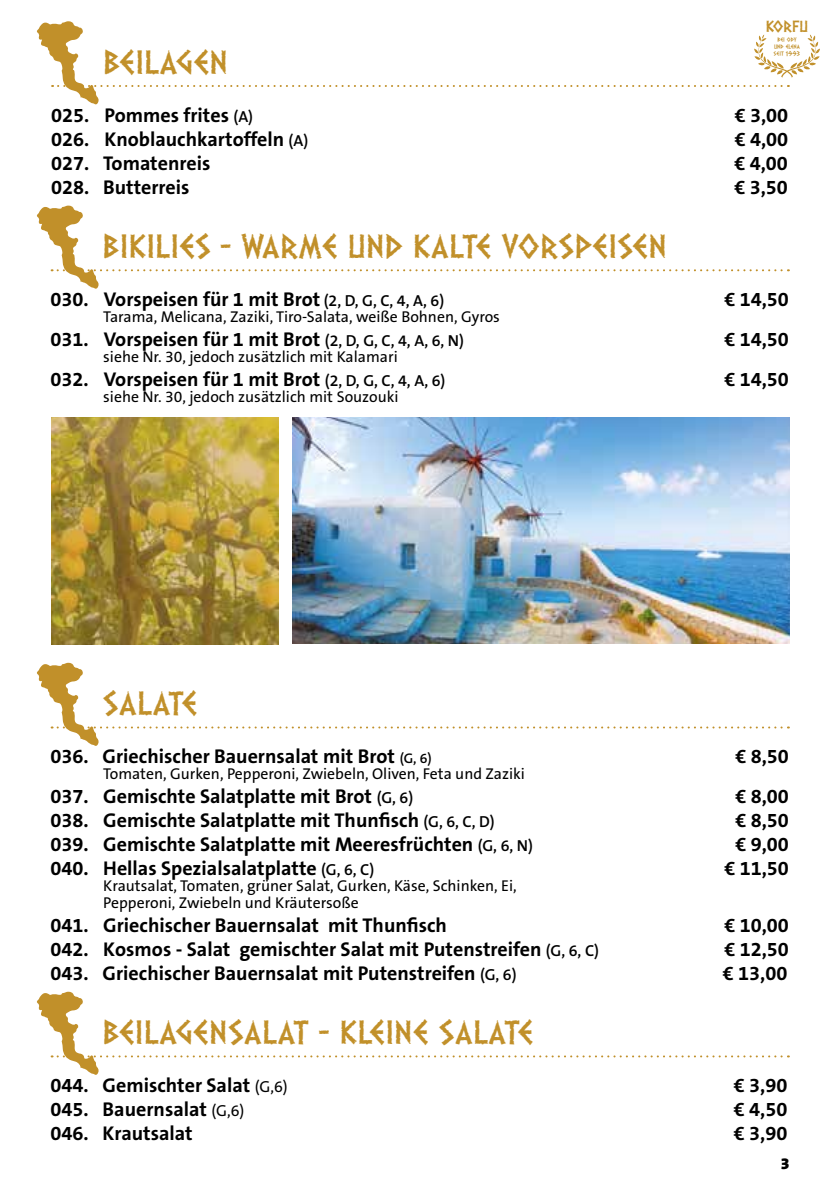
<style>
.page{position:relative;width:840px;height:1191px;background:#fff}
.page>*{position:absolute;margin:0;border:0;box-sizing:border-box;transform-origin:0 0}
.t1{font:28px "Dalek";color:#c1902a}
.t2{font:700 20px "The Sans B7";color:#000}
.t3{font:16px "Dalek";color:#c1902a}
.t4{font:900 16px "The Sans B9";color:#000}
.t5{font:15.8px/17.2px "The Sans B5 Plain";color:#000}
.t6{font:5.8px/7px "Dalek";color:#c1902a;text-align:center}
.s1{font-family:"The Sans B6";font-weight:600;font-size:16px}
.s2{font-family:"The Sans B6";font-weight:600;font-size:14px}
.s3{font-family:"The Sans B5 Plain";font-weight:400;font-size:16px}
</style>
<div class="page">
<img style="left:292px;top:418px;width:497px;height:225px">
<img style="left:51px;top:418px;width:227px;height:226px">
<svg style="left:37px;top:662px;width:751px;height:84px"></svg>
<svg style="left:36px;top:205px;width:752px;height:84px"></svg>
<svg style="left:36px;top:21px;width:784px;height:84px"></svg>
<svg style="left:36px;top:991px;width:752px;height:84px"></svg>
<p class="t3" style="left:765px;top:13px;width:44px">korfu</p>
<p class="t6" style="left:773px;top:36px;width:28px">bei ody und elena seit 1993</p>
<h1 class="t1" style="left:103px;top:40px;width:126px">BEILAGEN</h1>
<p class="t2" style="left:51px;top:104px;width:203px">025. Pommes frites <span class="s1">(A)</span></p>
<p class="t2" style="left:734px;top:104px;width:55px">€ 3,00</p>
<p class="t2" style="left:51px;top:128px;width:258px">026. Knoblauchkartoffeln <span class="s1">(A)</span></p>
<p class="t2" style="left:734px;top:128px;width:55px">€ 4,00</p>
<p class="t2" style="left:51px;top:152px;width:161px">027. Tomatenreis</p>
<p class="t2" style="left:734px;top:152px;width:55px">€ 4,00</p>
<p class="t2" style="left:51px;top:176px;width:140px">028. Butterreis</p>
<p class="t2" style="left:734px;top:176px;width:55px">€ 3,50</p>
<h1 class="t1" style="left:103px;top:224px;width:565px">BIKILIES - WARME UND KALTE VORSPEISEN</h1>
<p class="t2" style="left:51px;top:289px;width:395px">030. Vorspeisen für 1 mit Brot <span class="s1">(2, D, G, C, 4, A, 6)</span></p>
<p class="t2" style="left:724px;top:289px;width:66px">€ 14,50</p>
<p class="t5" style="left:103px;top:309px;width:398px">Tarama, Melicana, Zaziki, Tiro-Salata, weiße Bohnen, Gyros</p>
<p class="t2" style="left:51px;top:329px;width:415px">031. Vorspeisen für 1 mit Brot <span class="s1">(2, D, G, C, 4, A, 6, N)</span></p>
<p class="t2" style="left:724px;top:329px;width:66px">€ 14,50</p>
<p class="t5" style="left:103px;top:349px;width:296px">siehe Nr. 30, jedoch zusätzlich mit Kalamari</p>
<p class="t2" style="left:51px;top:369px;width:396px">032. Vorspeisen für 1 mit Brot <span class="s1">(2, D, G, C, 4, A, 6)</span></p>
<p class="t2" style="left:724px;top:369px;width:66px">€ 14,50</p>
<p class="t5" style="left:103px;top:388px;width:296px">siehe Nr. 30, jedoch zusätzlich mit Souzouki</p>
<h1 class="t1" style="left:103px;top:681px;width:96px">SALATE</h1>
<p class="t2" style="left:51px;top:746px;width:382px">036. Griechischer Bauernsalat mit Brot <span class="s2">(G, 6)</span></p>
<p class="t2" style="left:735px;top:746px;width:55px">€ 8,50</p>
<p class="t5" style="left:103px;top:766px;width:423px">Tomaten, Gurken, Pepperoni, Zwiebeln, Oliven, Feta und Zaziki</p>
<p class="t2" style="left:51px;top:786px;width:364px">037. Gemischte Salatplatte mit Brot <span class="s1">(G, 6)</span></p>
<p class="t2" style="left:735px;top:786px;width:55px">€ 8,00</p>
<p class="t2" style="left:51px;top:810px;width:445px">038. Gemischte Salatplatte mit Thunfisch <span class="s1">(G, 6, C, D)</span></p>
<p class="t2" style="left:735px;top:810px;width:55px">€ 8,50</p>
<p class="t2" style="left:51px;top:834px;width:483px">039. Gemischte Salatplatte mit Meeresfrüchten <span class="s1">(G, 6, N)</span></p>
<p class="t2" style="left:735px;top:834px;width:55px">€ 9,00</p>
<p class="t2" style="left:51px;top:858px;width:325px">040. Hellas Spezialsalatplatte <span class="s1">(G, 6, C)</span></p>
<p class="t2" style="left:724px;top:858px;width:66px">€ 11,50</p>
<p class="t5" style="left:103px;top:878px;width:415px">Krautsalat, Tomaten, grüner Salat, Gurken, Käse, Schinken, Ei,<br>Pepperoni, Zwiebeln und Kräutersoße</p>
<p class="t2" style="left:51px;top:915px;width:397px">041. Griechischer Bauernsalat mit Thunfisch</p>
<p class="t2" style="left:724px;top:915px;width:66px">€ 10,00</p>
<p class="t2" style="left:51px;top:939px;width:549px">042. Kosmos - Salat gemischter Salat mit Putenstreifen <span class="s1">(G, 6, C)</span></p>
<p class="t2" style="left:724px;top:939px;width:66px">€ 12,50</p>
<p class="t2" style="left:51px;top:963px;width:467px">043. Griechischer Bauernsalat mit Putenstreifen <span class="s1">(G, 6)</span></p>
<p class="t2" style="left:722px;top:963px;width:66px">€ 13,00</p>
<h1 class="t1" style="left:103px;top:1010px;width:432px">BEILAGENSALAT - KLEINE SALATE</h1>
<p class="t2" style="left:51px;top:1074px;width:238px">044. Gemischter Salat <span class="s3">(G,6)</span></p>
<p class="t2" style="left:733px;top:1074px;width:55px">€ 3,90</p>
<p class="t2" style="left:51px;top:1098px;width:195px">045. Bauernsalat <span class="s3">(G,6)</span></p>
<p class="t2" style="left:733px;top:1098px;width:55px">€ 4,50</p>
<p class="t2" style="left:51px;top:1122px;width:143px">046. Krautsalat</p>
<p class="t2" style="left:733px;top:1122px;width:55px">€ 3,90</p>
<p class="t4" style="left:780px;top:1155px;width:10px">3</p>
</div>
